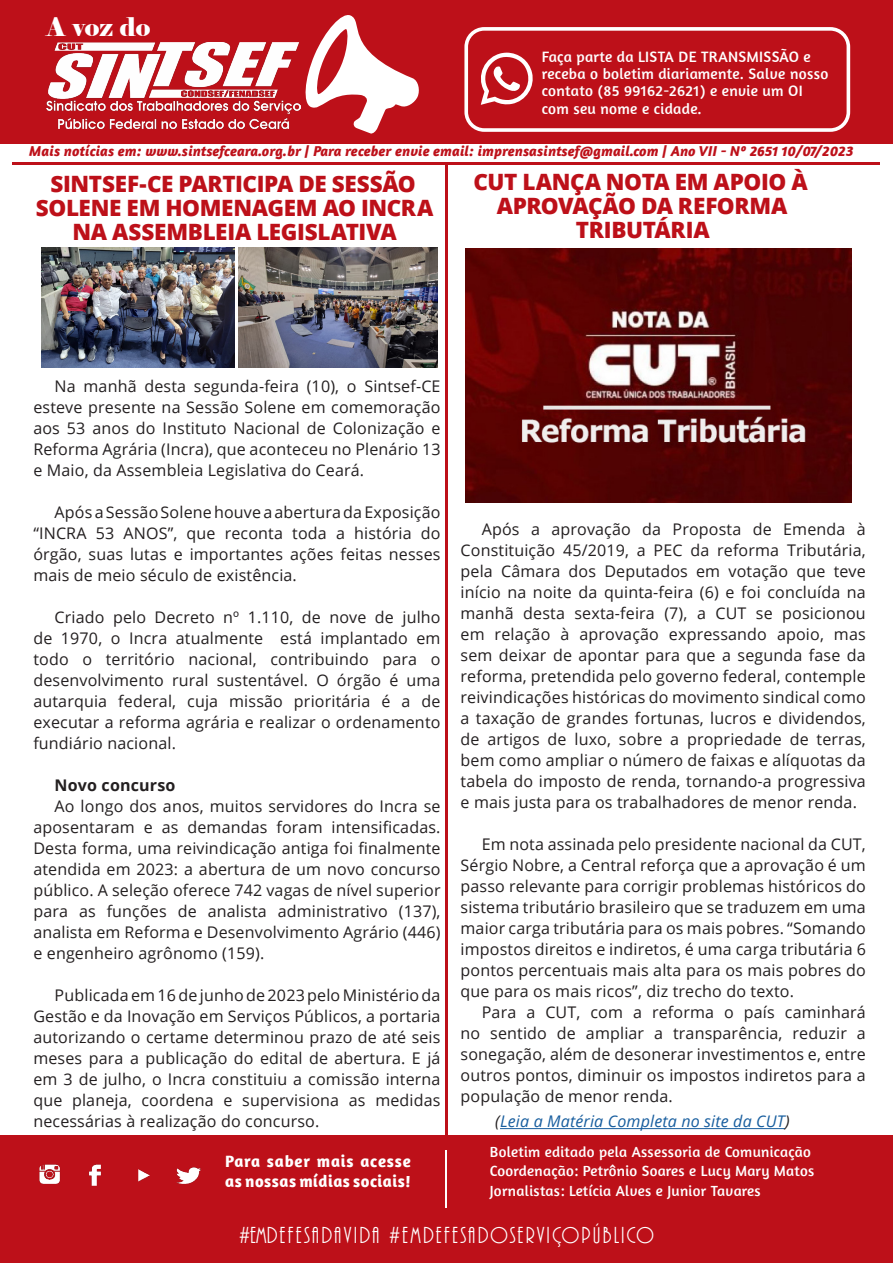
<style>
.page{position:relative;width:893px;height:1263px;background:#fff}
.page>*{position:absolute;margin:0;border:0;box-sizing:border-box;transform-origin:0 0}
.t1{font:25.65px "Elephant";color:#fff}
.t2{font:24px "ARBONNIE";letter-spacing:.09em;color:#fff}
.t3{font:800 22.5px/24px "Open Sans";letter-spacing:-.015em;color:#bd1019;text-align:center}
.t4{font:700 16.8px/20.1px "Amaranth";letter-spacing:.03em;color:#fff}
.t5{font:16.05px/21px "Open Sans";letter-spacing:.01em;color:#231f20;text-align:justify}
.t6{font:italic 16.05px "Open Sans";letter-spacing:.01em;color:#175d9e}
.t7{font:700 16.05px "Open Sans";letter-spacing:.01em;color:#231f20}
.t8{font:15.3px/17.4px "Amaranth";letter-spacing:.02em;color:#fff}
.t9{font:15px "Amaranth";letter-spacing:.02em;color:#fff}
.t10{font:italic 700 14.7px "Amaranth";letter-spacing:.01em;color:#bd1019}
.s1{color:#231f20}
</style>
<div class="page">
<div style="left:0;top:0;width:893px;height:144px;background:#bd1019"></div>
<svg style="left:305px;top:15px;width:114px;height:119px"></svg>
<div style="left:0;top:1136px;width:893px;height:127px;background:#bd1019"></div>
<img style="left:46px;top:42px;width:254px;height:86px">
<hr style="left:12px;top:162px;width:867px;height:2px;background:#bd1019">
<hr style="left:445px;top:1150px;width:2px;height:57px;background:#fff">
<img style="left:39px;top:1164px;width:162px;height:22px">
<div style="left:464px;top:27px;width:386px;height:105px;border:4px solid #fff;border-radius:18px"></div>
<svg style="left:480px;top:53px;width:53px;height:52px"></svg>
<hr style="left:446px;top:163px;width:2px;height:978px;background:#bd1019">
<img style="left:42px;top:247px;width:192px;height:121px">
<img style="left:239px;top:247px;width:198px;height:121px">
<img style="left:465px;top:249px;width:387px;height:253px">
<hr style="left:500px;top:1128px;width:285px;height:1px;background:#175d9e">
<p class="t1" style="left:46px;top:11px;width:105px">A voz do</p>
<p class="t8" style="left:542px;top:47px;width:288px">Faça parte da LISTA DE TRANSMISSÃO e receba o boletim diariamente. Salve nosso contato (85 99162-2621) e envie um OI com seu nome e cidade.</p>
<p class="t10" style="left:29px;top:142px;width:826px">Mais notícias em: www.sintsefceara.org.br | Para receber envie email: imprensasintsef@gmail.com | Ano VII - Nº 2651 10/07/2023</p>
<p class="t3" style="left:36px;top:170px;width:399px">SINTSEF-CE PARTICIPA DE SESSÃO<br>SOLENE EM HOMENAGEM AO INCRA<br>NA ASSEMBLEIA LEGISLATIVA</p>
<p class="t3" style="left:473px;top:169px;width:336px">CUT LANÇA NOTA EM APOIO À</p>
<p class="t3" style="left:497px;top:193px;width:292px">APROVAÇÃO DA REFORMA</p>
<p class="t3" style="left:576px;top:217px;width:135px">TRIBUTÁRIA</p>
<p class="t5" style="left:33px;top:375px;width:409px;text-indent:21px">Na manhã desta segunda-feira (10), o Sintsef-CE esteve presente na Sessão Solene em comemoração aos 53 anos do Instituto Nacional de Colonização e Reforma Agrária (Incra), que aconteceu no Plenário 13 e Maio, da Assembleia Legislativa do Ceará.</p>
<p class="t5" style="left:33px;top:501px;width:409px;text-indent:21px">Após a Sessão Solene houve a abertura da Exposição “INCRA 53 ANOS”, que reconta toda a história do órgão, suas lutas e importantes ações feitas nesses mais de meio século de existência.</p>
<p class="t5" style="left:33px;top:606px;width:409px;text-indent:21px">Criado pelo Decreto nº 1.110, de nove de julho de 1970, o Incra atualmente está implantado em todo o território nacional, contribuindo para o desenvolvimento rural sustentável. O órgão é uma autarquia federal, cuja missão prioritária é a de executar a reforma agrária e realizar o ordenamento fundiário nacional.</p>
<p class="t7" style="left:55px;top:774px;width:122px">Novo concurso</p>
<p class="t5" style="left:33px;top:795px;width:409px;text-indent:21px">Ao longo dos anos, muitos servidores do Incra se aposentaram e as demandas foram intensificadas.<br>Desta forma, uma reivindicação antiga foi finalmente atendida em 2023: a abertura de um novo concurso público. A seleção oferece 742 vagas de nível superior para as funções de analista administrativo (137), analista em Reforma e Desenvolvimento Agrário (446) e engenheiro agrônomo (159).</p>
<p class="t5" style="left:33px;top:984px;width:409px;text-indent:21px">Publicada em 16 de junho de 2023 pelo Ministério da Gestão e da Inovação em Serviços Públicos, a portaria autorizando o certame determinou prazo de até seis meses para a publicação do edital de abertura. E já em 3 de julho, o Incra constituiu a comissão interna que planeja, coordena e supervisiona as medidas necessárias à realização do concurso.</p>
<p class="t4" style="left:225px;top:1150px;width:187px">Para saber mais acesse as nossas mídias sociais!</p>
<p class="t5" style="left:461px;top:518px;width:407px;text-indent:21px">Após a aprovação da Proposta de Emenda à Constituição 45/2019, a PEC da reforma Tributária, pela Câmara dos Deputados em votação que teve início na noite da quinta-feira (6) e foi concluída na manhã desta sexta-feira (7), a CUT se posicionou em relação à aprovação expressando apoio, mas sem deixar de apontar para que a segunda fase da reforma, pretendida pelo governo federal, contemple reivindicações históricas do movimento sindical como a taxação de grandes fortunas, lucros e dividendos, de artigos de luxo, sobre a propriedade de terras, bem como ampliar o número de faixas e alíquotas da tabela do imposto de renda, tornando-a progressiva e mais justa para os trabalhadores de menor renda.</p>
<p class="t5" style="left:461px;top:833px;width:407px;text-indent:21px">Em nota assinada pelo presidente nacional da CUT, Sérgio Nobre, a Central reforça que a aprovação é um passo relevante para corrigir problemas históricos do sistema tributário brasileiro que se traduzem em uma maior carga tributária para os mais pobres. “Somando impostos direitos e indiretos, é uma carga tributária 6 pontos percentuais mais alta para os mais pobres do que para os mais ricos”, diz trecho do texto.</p>
<p class="t5" style="left:461px;top:1001px;width:407px;text-indent:21px">Para a CUT, com a reforma o país caminhará no sentido de ampliar a transparência, reduzir a sonegação, além de desonerar investimentos e, entre outros pontos, diminuir os impostos indiretos para a população de menor renda.</p>
<p class="t6" style="left:495px;top:1110px;width:296px"><span class="s1">(</span>Leia a Matéria Completa no site da CUT<span class="s1">)</span></p>
<p class="t9" style="left:490px;top:1143px;width:323px">Boletim editado pela Assessoria de Comunicação</p>
<p class="t9" style="left:490px;top:1162px;width:326px">Coordenação: Petrônio Soares e Lucy Mary Matos</p>
<p class="t9" style="left:490px;top:1182px;width:272px">Jornalistas: Letícia Alves e Junior Tavares</p>
<p class="t2" style="left:239px;top:1223px;width:416px">#EMDEFESADAVIDA #EMDEFESADOSERVIÇOPÚBLICO</p>
</div>
